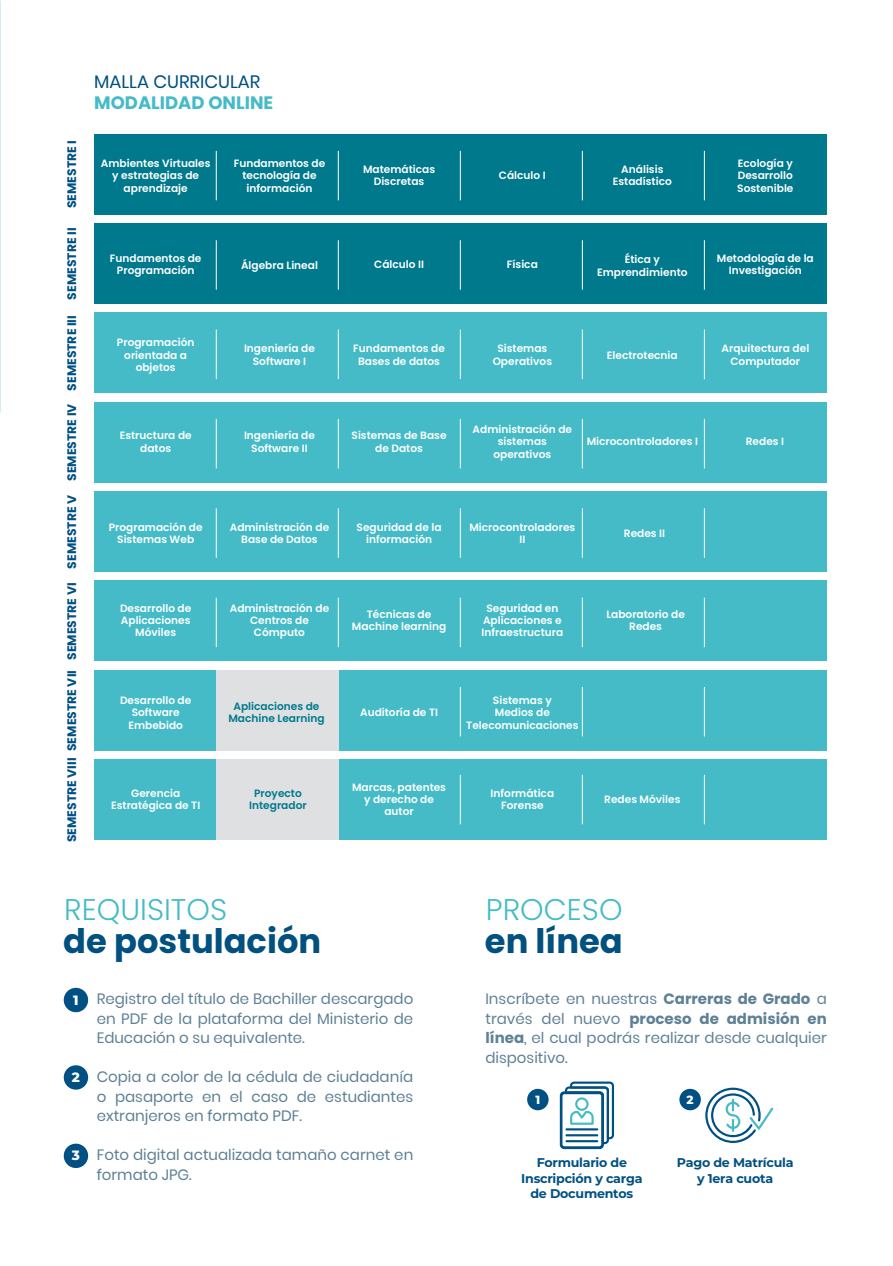
<style>
.page{position:relative;width:893px;height:1266px;background:#fff}
.page>*{position:absolute;margin:0;border:0;box-sizing:border-box;transform-origin:0 0}
.t1{font:700 33.75px "Poppins";color:#005080}
.t2{font:300 29.85px "Poppins";color:#44bbc7}
.t3{font:18px "Poppins";color:#005080}
.t4{font:700 18px "Poppins";color:#44bbc7}
.t5{font:15px/19.5px "Poppins";color:#5e8095;text-align:justify}
.t6{font:15px/19.5px "Poppins";color:#5e8195;text-align:justify}
.t7{font:800 13.5px "Montserrat";color:#fff}
.t8{font:700 12.6px/15.1px "Montserrat";letter-spacing:-.02em;color:#005083;text-align:center}
.t9{font:700 12.3px "Poppins";color:#005083}
.t10{font:800 11.85px "Montserrat";color:#fff}
.t11{font:600 10.65px/12.3px "Poppins";color:#fff;text-align:center}
.t12{font:600 10.65px/12.3px "Poppins";color:#00798d;text-align:center}
.s1{font-weight:700}
</style>
<div class="page">
<div style="left:94px;top:670px;width:732px;height:81px;background:#44bbc7"></div>
<div style="left:94px;top:759px;width:732px;height:81px;background:#44bbc7"></div>
<div style="left:216px;top:759px;width:122px;height:81px;background:#dee0e2"></div>
<div style="left:216px;top:670px;width:122px;height:81px;background:#dee0e2"></div>
<div style="left:94px;top:134px;width:732px;height:81px;background:#00798d"></div>
<hr style="left:216px;top:151px;width:1px;height:49px;background:#fff">
<hr style="left:338px;top:151px;width:1px;height:49px;background:#fff">
<hr style="left:460px;top:151px;width:1px;height:49px;background:#fff">
<hr style="left:582px;top:151px;width:1px;height:49px;background:#fff">
<hr style="left:704px;top:151px;width:1px;height:49px;background:#fff">
<div style="left:94px;top:223px;width:732px;height:81px;background:#00798d"></div>
<hr style="left:216px;top:240px;width:1px;height:50px;background:#fff">
<hr style="left:338px;top:240px;width:1px;height:50px;background:#fff">
<hr style="left:460px;top:240px;width:1px;height:50px;background:#fff">
<hr style="left:582px;top:240px;width:1px;height:50px;background:#fff">
<hr style="left:704px;top:240px;width:1px;height:50px;background:#fff">
<div style="left:94px;top:312px;width:732px;height:81px;background:#44bbc7"></div>
<hr style="left:216px;top:330px;width:1px;height:49px;background:#fff">
<hr style="left:338px;top:330px;width:1px;height:49px;background:#fff">
<hr style="left:460px;top:330px;width:1px;height:49px;background:#fff">
<hr style="left:582px;top:330px;width:1px;height:49px;background:#fff">
<hr style="left:704px;top:330px;width:1px;height:49px;background:#fff">
<div style="left:94px;top:402px;width:732px;height:81px;background:#44bbc7"></div>
<hr style="left:216px;top:419px;width:1px;height:49px;background:#fff">
<hr style="left:338px;top:419px;width:1px;height:49px;background:#fff">
<hr style="left:460px;top:419px;width:1px;height:49px;background:#fff">
<hr style="left:582px;top:419px;width:1px;height:49px;background:#fff">
<hr style="left:704px;top:419px;width:1px;height:49px;background:#fff">
<div style="left:94px;top:491px;width:732px;height:81px;background:#44bbc7"></div>
<hr style="left:216px;top:508px;width:1px;height:50px;background:#fff">
<hr style="left:338px;top:508px;width:1px;height:50px;background:#fff">
<hr style="left:460px;top:508px;width:1px;height:50px;background:#fff">
<hr style="left:582px;top:508px;width:1px;height:50px;background:#fff">
<hr style="left:704px;top:508px;width:1px;height:50px;background:#fff">
<div style="left:94px;top:580px;width:732px;height:81px;background:#44bbc7"></div>
<hr style="left:216px;top:598px;width:1px;height:49px;background:#fff">
<hr style="left:338px;top:598px;width:1px;height:49px;background:#fff">
<hr style="left:460px;top:598px;width:1px;height:49px;background:#fff">
<hr style="left:582px;top:598px;width:1px;height:49px;background:#fff">
<hr style="left:704px;top:598px;width:1px;height:49px;background:#fff">
<hr style="left:460px;top:687px;width:1px;height:49px;background:#fff">
<hr style="left:582px;top:687px;width:1px;height:49px;background:#fff">
<hr style="left:704px;top:687px;width:1px;height:49px;background:#fff">
<hr style="left:460px;top:775px;width:1px;height:49px;background:#fff">
<hr style="left:582px;top:775px;width:1px;height:49px;background:#fff">
<hr style="left:704px;top:775px;width:1px;height:49px;background:#fff">
<svg style="left:705px;top:1087px;width:68px;height:56px"></svg>
<svg style="left:560px;top:1081px;width:54px;height:68px"></svg>
<div style="left:527px;top:1089px;width:22px;height:21px;background:#005083;border-radius:50%"></div>
<div style="left:679px;top:1089px;width:22px;height:21px;background:#005083;border-radius:50%"></div>
<div style="left:64px;top:988px;width:24px;height:24px;background:#005083;border-radius:50%"></div>
<div style="left:64px;top:1065px;width:24px;height:24px;background:#005083;border-radius:50%"></div>
<div style="left:64px;top:1143px;width:24px;height:25px;background:#005083;border-radius:50%"></div>
<p class="t9" style="left:65px;top:208px;width:70px;rotate:-90deg">SEMESTRE I</p>
<p class="t9" style="left:65px;top:299px;width:73px;rotate:-90deg">SEMESTRE II</p>
<p class="t9" style="left:65px;top:391px;width:77px;rotate:-90deg">SEMESTRE III</p>
<p class="t9" style="left:65px;top:481px;width:79px;rotate:-90deg">SEMESTRE IV</p>
<p class="t9" style="left:65px;top:569px;width:75px;rotate:-90deg">SEMESTRE V</p>
<p class="t9" style="left:65px;top:660px;width:79px;rotate:-90deg">SEMESTRE VI</p>
<p class="t9" style="left:65px;top:751px;width:82px;rotate:-90deg">SEMESTRE VII</p>
<p class="t9" style="left:65px;top:842px;width:86px;rotate:-90deg">SEMESTRE VIII</p>
<h3 class="t3" style="left:94px;top:71px;width:167px">MALLA CURRICULAR</h3>
<h3 class="t4" style="left:94px;top:92px;width:181px">MODALIDAD ONLINE</h3>
<p class="t11" style="left:101px;top:157px;width:111px">Ambientes Virtuales y estrategias de aprendizaje</p>
<p class="t11" style="left:234px;top:157px;width:93px">Fundamentos de tecnología de información</p>
<p class="t11" style="left:363px;top:163px;width:74px">Matemáticas<br>Discretas</p>
<p class="t11" style="left:499px;top:169px;width:48px">Cálculo I</p>
<p class="t11" style="left:613px;top:163px;width:60px">Análisis<br>Estadístico</p>
<p class="t11" style="left:737px;top:157px;width:58px;text-align:justify">Ecología y Desarrollo Sostenible</p>
<p class="t11" style="left:110px;top:252px;width:93px">Fundamentos de<br>Programación</p>
<p class="t11" style="left:241px;top:259px;width:78px">Álgebra Lineal</p>
<p class="t11" style="left:374px;top:258px;width:51px">Cálculo II</p>
<p class="t11" style="left:507px;top:258px;width:32px">Física</p>
<p class="t11" style="left:597px;top:253px;width:92px">Ética y<br>Emprendimiento</p>
<p class="t11" style="left:717px;top:252px;width:98px">Metodología de la<br>Investigación</p>
<p class="t11" style="left:117px;top:336px;width:79px">Programación orientada a objetos</p>
<p class="t11" style="left:244px;top:342px;width:72px">Ingeniería de<br>Software I</p>
<p class="t11" style="left:353px;top:342px;width:93px">Fundamentos de<br>Bases de datos</p>
<p class="t11" style="left:493px;top:342px;width:61px">Sistemas<br>Operativos</p>
<p class="t11" style="left:607px;top:349px;width:72px">Electrotecnia</p>
<p class="t11" style="left:721px;top:342px;width:89px">Arquitectura del<br>Computador</p>
<p class="t11" style="left:120px;top:429px;width:74px">Estructura de datos</p>
<p class="t11" style="left:244px;top:429px;width:72px">Ingeniería de<br>Software II</p>
<p class="t11" style="left:352px;top:429px;width:96px">Sistemas de Base de Datos</p>
<p class="t11" style="left:473px;top:423px;width:101px">Administración de sistemas operativos</p>
<p class="t11" style="left:587px;top:436px;width:113px">Microcontroladores I</p>
<p class="t11" style="left:746px;top:436px;width:40px">Redes I</p>
<p class="t11" style="left:109px;top:521px;width:95px">Programación de<br>Sistemas Web</p>
<p class="t11" style="left:230px;top:521px;width:101px">Administración de<br>Base de Datos</p>
<p class="t11" style="left:357px;top:521px;width:86px">Seguridad de la información</p>
<p class="t11" style="left:469px;top:521px;width:107px">Microcontroladores<br>II</p>
<p class="t11" style="left:624px;top:527px;width:43px">Redes II</p>
<p class="t11" style="left:120px;top:602px;width:73px">Desarrollo de<br>Aplicaciones<br>Móviles</p>
<p class="t11" style="left:230px;top:602px;width:101px">Administración de<br>Centros de<br>Cómputo</p>
<p class="t11" style="left:352px;top:608px;width:96px">Técnicas de<br>Machine learning</p>
<p class="t11" style="left:606px;top:608px;width:80px">Laboratorio de<br>Redes</p>
<p class="t11" style="left:481px;top:602px;width:83px">Seguridad en<br>Aplicaciones e<br>Infraestructura</p>
<p class="t11" style="left:120px;top:694px;width:73px">Desarrollo de<br>Software<br>Embebido</p>
<p class="t12" style="left:228px;top:700px;width:98px">Aplicaciones de<br>Machine Learning</p>
<p class="t11" style="left:360px;top:706px;width:79px">Auditoría de TI</p>
<p class="t11" style="left:466px;top:694px;width:114px">Sistemas y<br>Medios de<br>Telecomunicaciones</p>
<p class="t11" style="left:111px;top:787px;width:91px">Gerencia<br>Estratégica de TI</p>
<p class="t12" style="left:249px;top:787px;width:59px">Proyecto<br>Integrador</p>
<p class="t11" style="left:352px;top:781px;width:96px">Marcas, patentes y derecho de autor</p>
<p class="t11" style="left:491px;top:787px;width:65px">Informática<br>Forense</p>
<p class="t11" style="left:604px;top:793px;width:78px">Redes Móviles</p>
<h2 class="t2" style="left:64px;top:893px;width:164px">REQUISITOS</h2>
<h1 class="t1" style="left:63px;top:921px;width:259px">de postulación</h1>
<p class="t7" style="left:73px;top:990px;width:7px">1</p>
<p class="t7" style="left:72px;top:1067px;width:10px">2</p>
<p class="t7" style="left:72px;top:1145px;width:10px">3</p>
<h3 class="t5" style="left:97px;top:989px;width:318px">Registro del título de Bachiller descargado en PDF de la plataforma del Ministerio de Educación o su equivalente.</h3>
<h3 class="t5" style="left:97px;top:1067px;width:318px">Copia a color de la cédula de ciudadanía o pasaporte en el caso de estudiantes extranjeros en formato PDF.</h3>
<h3 class="t5" style="left:97px;top:1145px;width:318px">Foto digital actualizada tamaño carnet en formato JPG.</h3>
<h2 class="t2" style="left:486px;top:893px;width:138px">PROCESO</h2>
<h1 class="t1" style="left:485px;top:921px;width:139px">en línea</h1>
<h3 class="t6" style="left:485px;top:989px;width:343px">Inscríbete en nuestras <span class="s1">Carreras de Grado</span> a través del nuevo <span class="s1">proceso de admisión en línea</span>, el cual podrás realizar desde cualquier dispositivo.</h3>
<p class="t10" style="left:535px;top:1090px;width:6px">1</p>
<p class="t10" style="left:687px;top:1090px;width:9px">2</p>
<p class="t8" style="left:521px;top:1154px;width:123px">Formulario de<br>Inscripción y carga de Documentos</p>
<p class="t8" style="left:677px;top:1154px;width:118px">Pago de Matrícula y 1era cuota</p>
</div>
